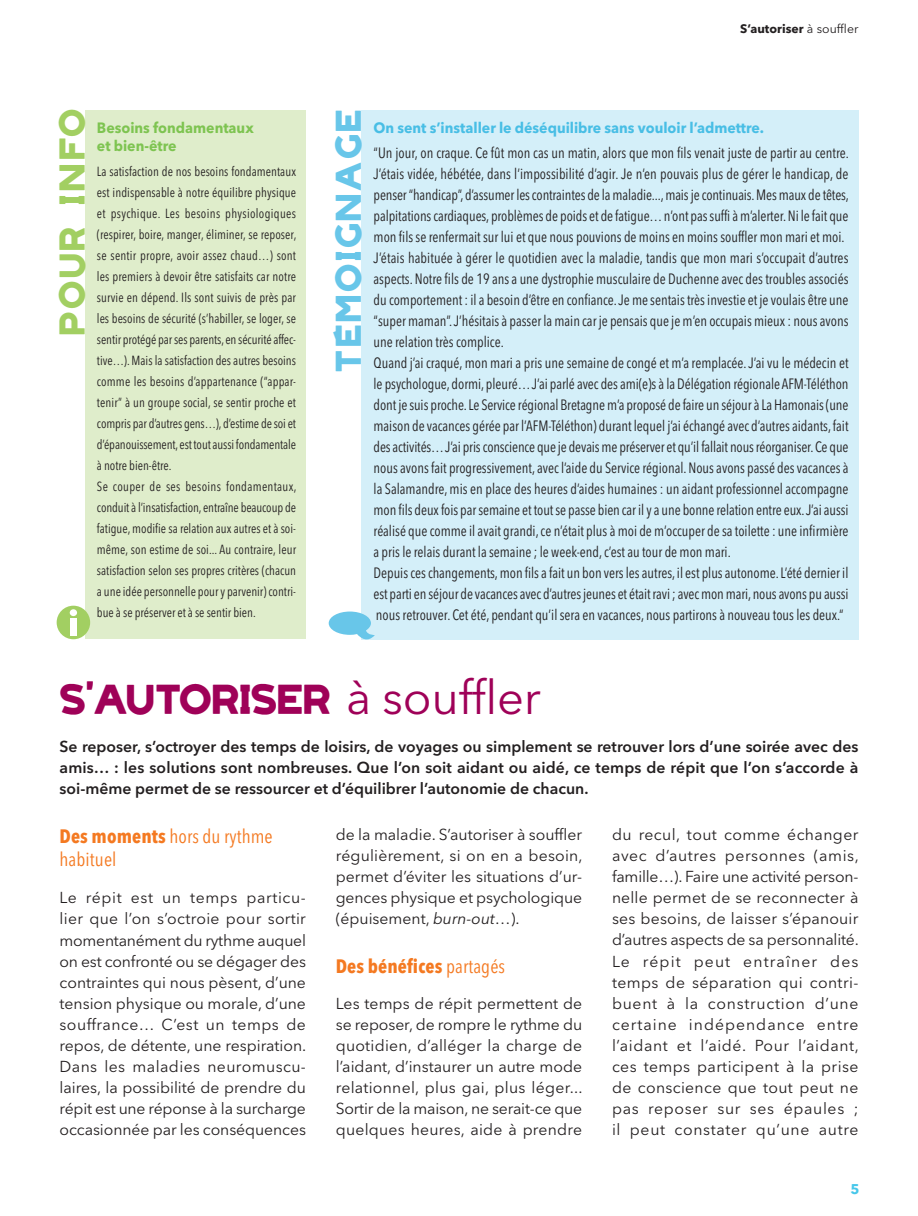
<style>
.page{position:relative;width:918px;height:1216px;background:#fff}
.page>*{position:absolute;margin:0;border:0;box-sizing:border-box;transform-origin:0 0}
.t1{font:700 32.38px "AFM Telethon";color:#9f0158}
.t2{font:700 28px "AFM Telethon";letter-spacing:.1em;color:#68c6e9}
.t3{font:700 28px "AFM Telethon";letter-spacing:.1em;color:#a2cf62}
.t4{font:condensed 19.25px/23.3px "Avenir Next LT Pro";letter-spacing:.005em;color:#f47921}
.t5{font:700 condensed 19.25px "Avenir Next LT Pro";letter-spacing:.005em;color:#f47921}
.t6{font:15.75px/21px "Avenir Next LT Pro";letter-spacing:-.005em;color:#231f20;text-align:justify}
.t7{font:600 15.75px/21px "Avenir Next LT Pro";color:#231f20;text-align:justify}
.t8{font:condensed 14.88px/21px "Avenir Next LT Pro";color:#231f20;scale:.95 1}
.t9{font:700 14.88px "Avenir Next LT Pro";color:#48bee5;scale:.95 1}
.t10{font:700 14.88px/17.8px "Avenir Next LT Pro";color:#7ec451;scale:.95 1}
.t11{font:700 14px "Avenir Next LT Pro";color:#47c7ea}
.t12{font:condensed 13.12px/21px "Avenir Next LT Pro";color:#231f20;scale:.95 1}
.t13{font:700 12.25px "Avenir Next LT Pro";color:#231f20}
.s1{font-weight:400}
.s2{font-family:"Avenir Next LT Pro";font-weight:400;font-size:47.25px}
.s3{font-weight:700}
.s4{font-style:italic}
</style>
<div class="page">
<div style="left:64px;top:110px;width:242px;height:529px;background:#dfedcb"></div>
<div style="left:52px;top:109px;width:33px;height:537px;background:#fff"></div>
<div style="left:57px;top:605px;width:33px;height:34px;background:#a2cf62;border-radius:50%"></div>
<div style="left:70px;top:609px;width:7px;height:7px;background:#fff;border-radius:50%"></div>
<div style="left:70px;top:617px;width:6px;height:18px;background:#fff"></div>
<div style="left:338px;top:110px;width:520px;height:529px;background:#d4eff9"></div>
<div style="left:328px;top:109px;width:33px;height:541px;background:#fff"></div>
<svg style="left:329px;top:611px;width:46px;height:29px"></svg>
<h2 class="t3" style="left:61px;top:335px;width:227px;rotate:-90deg">POUR INFO</h2>
<p class="t10" style="left:97px;top:121px;width:166px">Besoins fondamentaux et bien-être</p>
<p class="t12" style="left:97px;top:162px;width:211px">La satisfaction de nos besoins fondamentaux est indispensable à notre équilibre physique et psychique. Les besoins physiologiques (respirer, boire, manger, éliminer, se reposer, se sentir propre, avoir assez chaud…) sont les premiers à devoir être satisfaits car notre survie en dépend. Ils sont suivis de près par les besoins de sécurité (s’habiller, se loger, se sentir protégé par ses parents, en sécurité affec&shy;tive…). Mais la satisfaction des autres besoins comme les besoins d’appartenance (“appar&shy;tenir” à un groupe social, se sentir proche et compris par d’autres gens…), d’estime de soi et d’épanouissement, est tout aussi fondamentale à notre bien-être.<br>Se couper de ses besoins fondamentaux, conduit à l’insatisfaction, entraîne beaucoup de fatigue, modifie sa relation aux autres et à soi&shy;même, son estime de soi... Au contraire, leur satisfaction selon ses propres critères (chacun a une idée personnelle pour y parvenir) contri&shy;bue à se préserver et à se sentir bien.</p>
<p class="t13" style="left:740px;top:23px;width:120px">S’autoriser <span class="s1">à souffler</span></p>
<h2 class="t2" style="left:338px;top:371px;width:264px;rotate:-90deg">TÉMOIGNAGE</h2>
<p class="t9" style="left:373px;top:122px;width:412px">On sent s’installer le déséquilibre sans vouloir l’admettre.</p>
<p class="t8" style="left:373px;top:143px;width:502px">“Un jour, on craque. Ce fût mon cas un matin, alors que mon fils venait juste de partir au centre.<br>J’étais vidée, hébétée, dans l’impossibilité d’agir. Je n’en pouvais plus de gérer le handicap, de penser “handicap”, d’assumer les contraintes de la maladie..., mais je continuais. Mes maux de têtes, palpitations cardiaques, problèmes de poids et de fatigue… n’ont pas suffi à m’alerter. Ni le fait que mon fils se renfermait sur lui et que nous pouvions de moins en moins souffler mon mari et moi.<br>J’étais habituée à gérer le quotidien avec la maladie, tandis que mon mari s’occupait d’autres aspects. Notre fils de 19 ans a une dystrophie musculaire de Duchenne avec des troubles associés du comportement : il a besoin d’être en confiance. Je me sentais très investie et je voulais être une “super maman”. J’hésitais à passer la main car je pensais que je m’en occupais mieux : nous avons une relation très complice.<br>Quand j’ai craqué, mon mari a pris une semaine de congé et m’a remplacée. J’ai vu le médecin et le psychologue, dormi, pleuré… J’ai parlé avec des ami(e)s à la Délégation régionale AFM-Téléthon dont je suis proche. Le Service régional Bretagne m’a proposé de faire un séjour à La Hamonais (une maison de vacances gérée par l’AFM-Téléthon) durant lequel j’ai échangé avec d’autres aidants, fait des activités… J’ai pris conscience que je devais me préserver et qu’il fallait nous réorganiser. Ce que nous avons fait progressivement, avec l’aide du Service régional. Nous avons passé des vacances à la Salamandre, mis en place des heures d’aides humaines : un aidant professionnel accompagne mon fils deux fois par semaine et tout se passe bien car il y a une bonne relation entre eux. J’ai aussi réalisé que comme il avait grandi, ce n’était plus à moi de m’occuper de sa toilette : une infirmière a pris le relais durant la semaine ; le week-end, c’est au tour de mon mari.<br>Depuis ces changements, mon fils a fait un bon vers les autres, il est plus autonome. L’été dernier il est parti en séjour de vacances avec d’autres jeunes et était ravi ; avec mon mari, nous avons pu aussi nous retrouver. Cet été, pendant qu’il sera en vacances, nous partirons à nouveau tous les deux.“</p>
<h1 class="t1" style="left:60px;top:687px;width:483px">S’AUTORISER <span class="s2">à souffler</span></h1>
<p class="t7" style="left:60px;top:737px;width:800px">Se reposer, s’octroyer des temps de loisirs, de voyages ou simplement se retrouver lors d’une soirée avec des amis… : les solutions sont nombreuses. Que l’on soit aidant ou aidé, ce temps de répit que l’on s’accorde à soi-même permet de se ressourcer et d’équilibrer l’autonomie de chacun.</p>
<p class="t4" style="left:60px;top:826px;width:215px"><span class="s3">Des moments</span> hors du rythme habituel</p>
<p class="t6" style="left:60px;top:888px;width:248px">Le répit est un temps particu&shy;lier que l’on s’octroie pour sortir momentanément du rythme auquel on est confronté ou se dégager des contraintes qui nous pèsent, d’une tension physique ou morale, d’une souffrance… C’est un temps de repos, de détente, une respiration.<br>Dans les maladies neuromuscu&shy;laires, la possibilité de prendre du répit est une réponse à la surcharge occasionnée par les conséquences</p>
<p class="t6" style="left:336px;top:825px;width:248px">de la maladie. S’autoriser à souffler régulièrement, si on en a besoin, permet d’éviter les situations d’ur&shy;gences physique et psychologique (épuisement, <span class="s4">burn-out</span>…).</p>
<p class="t5" style="left:336px;top:958px;width:171px">Des bénéfices <span class="s1">partagés</span></p>
<p class="t6" style="left:336px;top:993px;width:248px">Les temps de répit permettent de se reposer, de rompre le rythme du quotidien, d’alléger la charge de l’aidant, d’instaurer un autre mode relationnel, plus gai, plus léger...<br>Sortir de la maison, ne serait-ce que quelques heures, aide à prendre</p>
<p class="t6" style="left:612px;top:825px;width:248px">du recul, tout comme échanger avec d’autres personnes (amis, famille…). Faire une activité person&shy;nelle permet de se reconnecter à ses besoins, de laisser s’épanouir d’autres aspects de sa personnalité.<br>Le répit peut entraîner des temps de séparation qui contri&shy;buent à la construction d’une certaine indépendance entre l’aidant et l’aidé. Pour l’aidant, ces temps participent à la prise de conscience que tout peut ne pas reposer sur ses épaules ; il peut constater qu’une autre</p>
<p class="t11" style="left:850px;top:1183px;width:11px">5</p>
</div>
